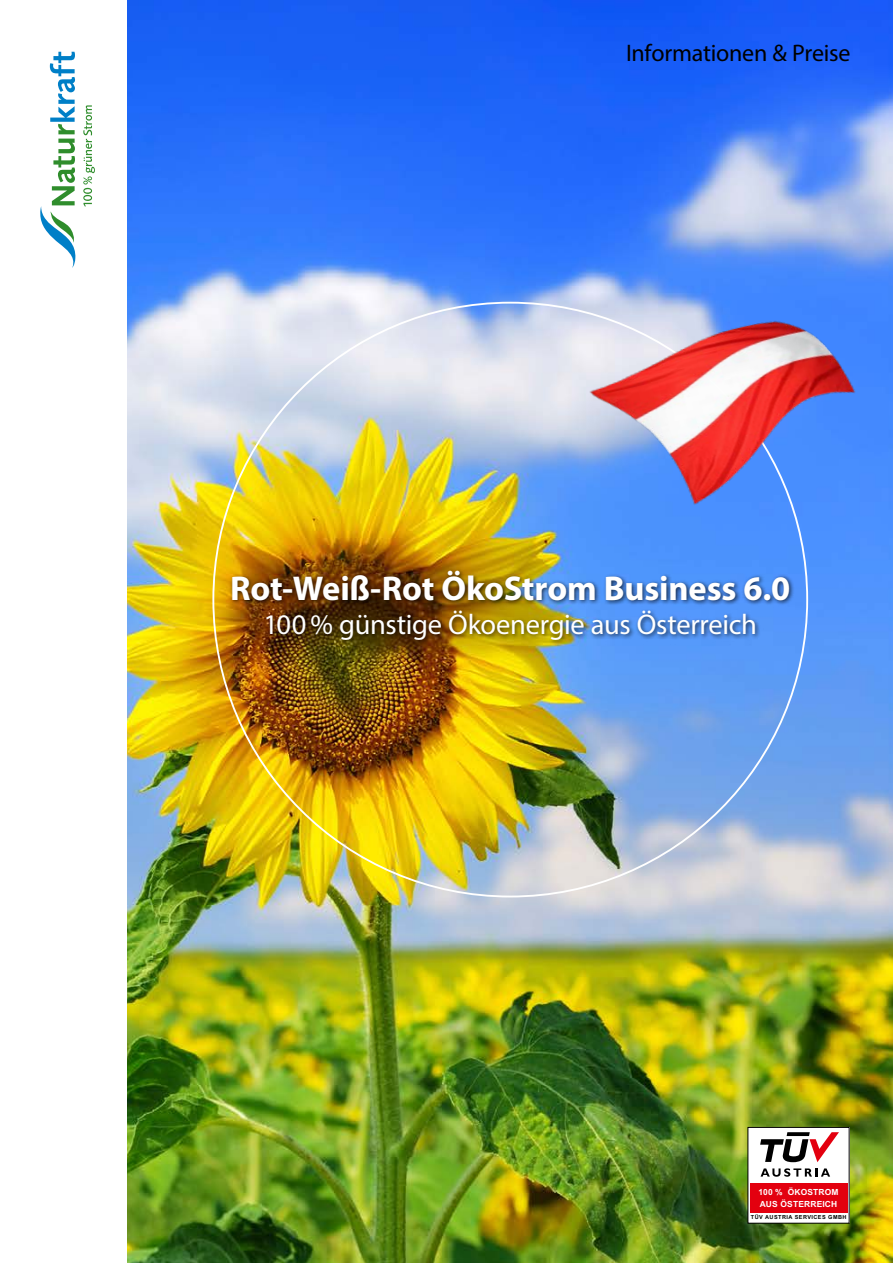
<style>
.page{position:relative;width:893px;height:1263px;background:#fff}
.page>*{position:absolute;margin:0;border:0;box-sizing:border-box;transform-origin:0 0}
.t1{font:700 34.5px "Myriad Pro";letter-spacing:-.005em;color:#fff}
.t2{font:28.5px "Myriad Pro";letter-spacing:-.01em;color:#fff}
.t3{font:24px "Myriad Pro";letter-spacing:-.01em;color:#000}
.t4{font:700 8.4px/12.3px "Arial";letter-spacing:.02em;color:#fff}
.t5{font:700 5.55px "Arial";letter-spacing:.08em;color:#000}
</style>
<div class="page">
<img style="left:128px;top:0;width:765px;height:1263px">
<div style="left:229px;top:568px;width:566px;height:78px;background:#000;opacity:.71"></div>
<div style="left:748px;top:1127px;width:101px;height:96px;background:#fff"></div>
<div style="left:750px;top:1183px;width:97px;height:30px;background:#e3000f"></div>
<svg style="left:760px;top:1132px;width:79px;height:30px"></svg>
<svg style="left:761px;top:1168px;width:69px;height:9px"></svg>
<img style="left:572px;top:295px;width:311px;height:234px">
<svg style="left:40px;top:52px;width:36px;height:216px"></svg>
<svg style="left:83px;top:105px;width:12px;height:102px"></svg>
<p class="t3" style="left:626px;top:38px;width:226px">Informationen &amp; Preise</p>
<p class="t1" style="left:230px;top:566px;width:562px">Rot-Weiß-Rot ÖkoStrom Business 6.0</p>
<p class="t2" style="left:263px;top:607px;width:495px">100 % günstige Ökoenergie aus Österreich</p>
<p class="t4" style="left:758px;top:1186px;width:82px">100 % ÖKOSTROM<br>AUS ÖSTERREICH</p>
<p class="t5" style="left:751px;top:1214px;width:97px">TÜV AUSTRIA SERVICES GMBH</p>
</div>
